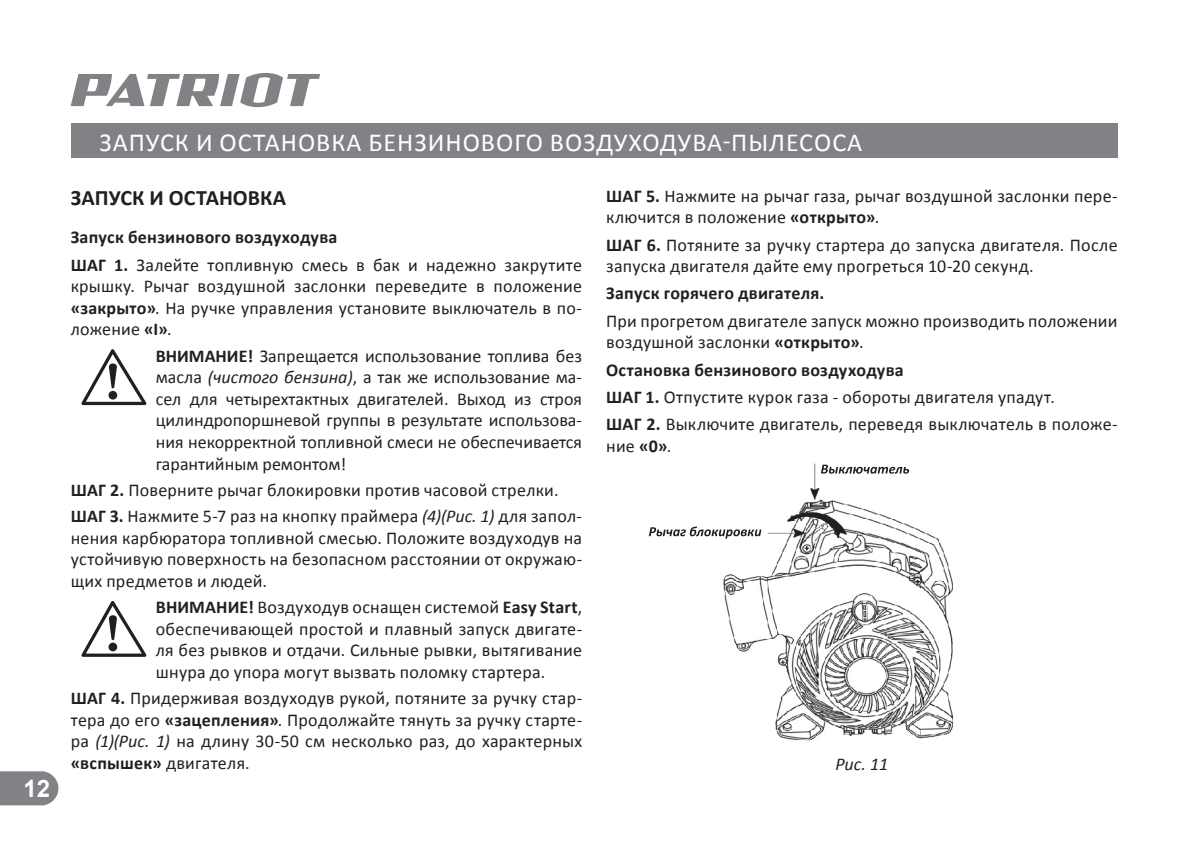
<style>
.page{position:relative;width:1191px;height:843px;background:#fff}
.page>*{position:absolute;margin:0;border:0;box-sizing:border-box;transform-origin:0 0}
.t1{font:26px "Calibri";letter-spacing:.04em;color:#fff}
.t2{font:700 24px "Arial";color:#fff}
.t3{font:700 22px "Calibri";letter-spacing:.005em;color:#231f20}
.t4{font:18px/21.6px "Calibri";letter-spacing:.015em;color:#231f20}
.t5{font:700 18px "Calibri";letter-spacing:.015em;color:#231f20}
.t6{font:italic 18px "Calibri";color:#231f20}
.s1{font-weight:700}
.s2{font-style:italic}
</style>
<div class="page">
<svg style="left:0;top:771px;width:58px;height:34px;background:#888a8c"></svg>
<svg style="left:71px;top:73px;width:249px;height:34px"></svg>
<div style="left:71px;top:124px;width:1046px;height:34px;background:#808285"></div>
<svg style="left:81px;top:349px;width:66px;height:56px"></svg>
<svg style="left:81px;top:601px;width:66px;height:55px"></svg>
<img style="left:723px;top:463px;width:230px;height:278px">
<svg style="left:821px;top:464px;width:88px;height:9px"></svg>
<svg style="left:649px;top:526px;width:112px;height:12px"></svg>
<h2 class="t2" style="left:23px;top:771px;width:28px">12</h2>
<h1 class="t1" style="left:100px;top:125px;width:764px">ЗАПУСК И ОСТАНОВКА БЕНЗИНОВОГО ВОЗДУХОДУВА-ПЫЛЕСОСА</h1>
<p class="t3" style="left:71px;top:183px;width:217px">ЗАПУСК И ОСТАНОВКА</p>
<p class="t4" style="left:71px;top:224px;width:513px;line-height:27.2px"><span class="s1">Запуск бензинового воздуходува<br>ШАГ 1.</span> Залейте топливную смесь в бак и надежно закрутите</p>
<p class="t4" style="left:71px;top:275px;width:513px;text-align:justify">крышку. Рычаг воздушной заслонки переведите в положение <span class="s1">«закрыто»</span>. На ручке управления установите выключатель в по&shy;ложение <span class="s1">«I»</span>.</p>
<p class="t4" style="left:156px;top:345px;width:428px;text-align:justify"><span class="s1">ВНИМАНИЕ!</span> Запрещается использование топлива без масла <span class="s2">(чистого бензина)</span>, а так же использование ма&shy;сел для четырехтактных двигателей. Выход из строя цилиндропоршневой группы в результате использова&shy;ния некорректной топливной смеси не обеспечивается гарантийным ремонтом!</p>
<p class="t4" style="left:71px;top:476px;width:513px;line-height:26.2px"><span class="s1">ШАГ 2.</span> Поверните рычаг блокировки против часовой стрелки.<br><span class="s1">ШАГ 3.</span> Нажмите 5-7 раз на кнопку праймера <span class="s2">(4)(Рис. 1)</span> для запол-</p>
<p class="t4" style="left:71px;top:526px;width:513px;text-align:justify">нения карбюратора топливной смесью. Положите воздуходув на устойчивую поверхность на безопасном расстоянии от окружаю&shy;щих предметов и людей.</p>
<p class="t4" style="left:156px;top:596px;width:428px;text-align:justify"><span class="s1">ВНИМАНИЕ!</span> Воздуходув оснащен системой <span class="s1">Easy Start</span>, обеспечивающей простой и плавный запуск двигате&shy;ля без рывков и отдачи. Сильные рывки, вытягивание шнура до упора могут вызвать поломку стартера.</p>
<p class="t4" style="left:71px;top:687px;width:513px;text-align:justify"><span class="s1">ШАГ 4.</span> Придерживая воздуходув рукой, потяните за ручку стар&shy;тера до его <span class="s1">«зацепления»</span>. Продолжайте тянуть за ручку старте&shy;ра <span class="s2">(1)(Рис. 1)</span> на длину 30-50 см несколько раз, до характерных <span class="s1">«вспышек»</span> двигателя.</p>
<p class="t4" style="left:606px;top:185px;width:513px"><span class="s1">ШАГ 5.</span> Нажмите на рычаг газа, рычаг воздушной заслонки пере&shy;ключится в положение <span class="s1">«открыто»</span>.</p>
<p class="t4" style="left:606px;top:234px;width:513px"><span class="s1">ШАГ 6.</span> Потяните за ручку стартера до запуска двигателя. После запуска двигателя дайте ему прогреться 10-20 секунд.</p>
<p class="t5" style="left:606px;top:282px;width:220px">Запуск горячего двигателя.</p>
<p class="t4" style="left:606px;top:310px;width:513px">При прогретом двигателе запуск можно производить положении воздушной заслонки <span class="s1">«открыто»</span>.</p>
<p class="t4" style="left:606px;top:356px;width:513px;line-height:27.2px"><span class="s1">Остановка бензинового воздуходува<br>ШАГ 1.</span> Отпустите курок газа - обороты двигателя упадут.<br><span class="s1">ШАГ 2.</span> Выключите двигатель, переведя выключатель в положе-</p>
<p class="t4" style="left:606px;top:435px;width:67px">ние <span class="s1">«0»</span>.</p>
<p class="t6" style="left:835px;top:751px;width:54px">Рис. 11</p>
</div>
